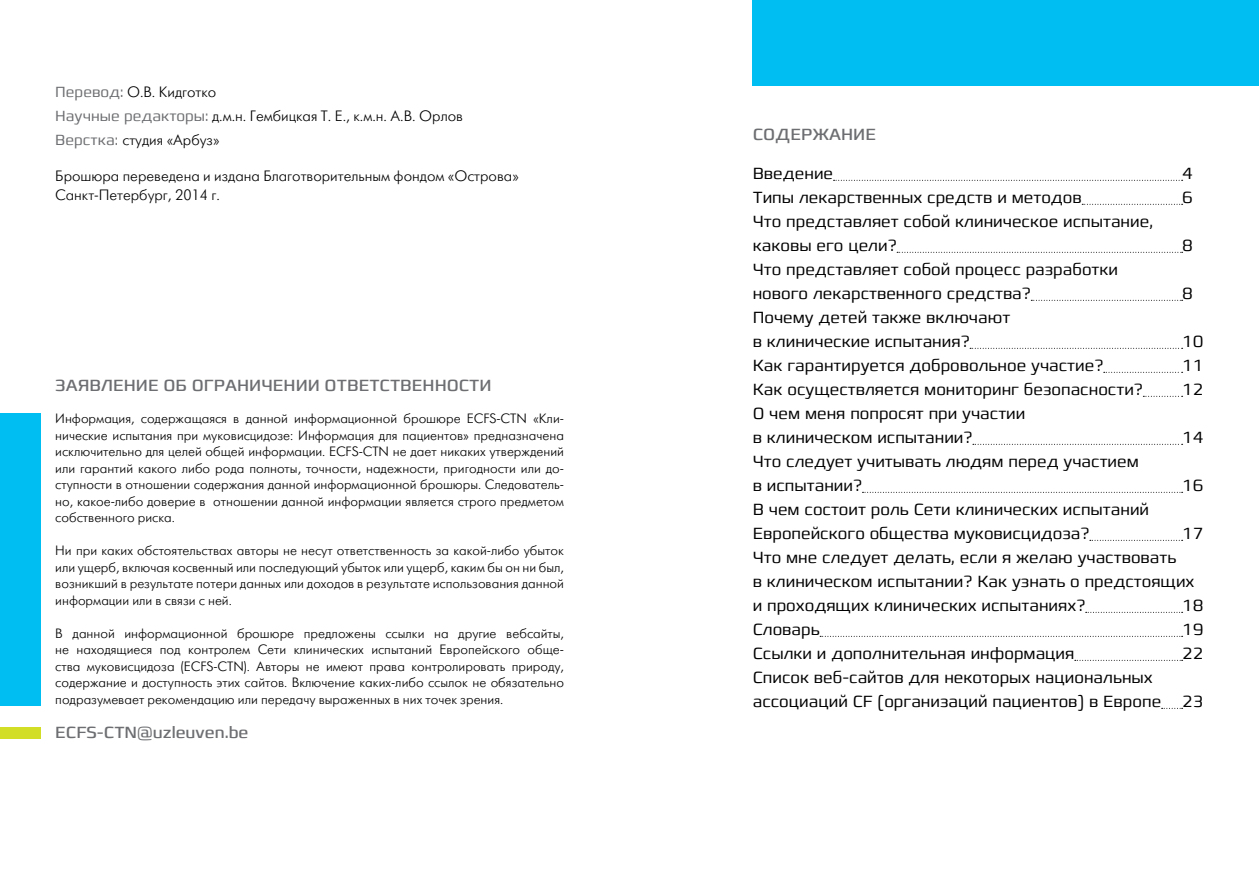
<style>
.page{position:relative;width:1259px;height:893px;background:#fff}
.page>*{position:absolute;margin:0;border:0;box-sizing:border-box;transform-origin:0 0}
.t1{font:300 16.5px/24px "Francker CYR";color:#000}
.t2{font:16.5px "Francker CYR";color:#6d6e71}
.t3{font:15px/24px "Futuris Light C";color:#000}
.t4{font:13.5px/16.5px "Futuris Light C";color:#000;text-align:justify}
.s1{font-family:"Francker CYR";font-weight:300;color:#6d6e71}
</style>
<div class="page">
<svg style="left:833px;top:180px;width:349px;height:1px"></svg>
<svg style="left:1082px;top:204px;width:100px;height:1px"></svg>
<svg style="left:897px;top:252px;width:285px;height:1px"></svg>
<svg style="left:1031px;top:300px;width:151px;height:1px"></svg>
<svg style="left:970px;top:348px;width:212px;height:1px"></svg>
<svg style="left:1103px;top:372px;width:79px;height:1px"></svg>
<svg style="left:1143px;top:396px;width:39px;height:1px"></svg>
<svg style="left:973px;top:444px;width:209px;height:1px"></svg>
<svg style="left:862px;top:492px;width:320px;height:1px"></svg>
<svg style="left:1090px;top:540px;width:92px;height:1px"></svg>
<svg style="left:1085px;top:612px;width:97px;height:1px"></svg>
<svg style="left:820px;top:636px;width:362px;height:1px"></svg>
<svg style="left:1074px;top:660px;width:108px;height:1px"></svg>
<svg style="left:1161px;top:708px;width:21px;height:1px"></svg>
<div style="left:0;top:413px;width:41px;height:292px;background:#00bdf2"></div>
<div style="left:0;top:727px;width:41px;height:11px;background:#d2de26"></div>
<div style="left:753px;top:0;width:506px;height:85px;background:#00bdf2"></div>
<p class="t3" style="left:55px;top:80px;width:409px"><span class="s1">Перевод:</span> О.В. Кидготко<br><span class="s1">Научные редакторы:</span> д.м.н. Гембицкая Т. Е., к.м.н. А.В. Орлов<br><span class="s1">Верстка:</span> студия «Арбуз»</p>
<p class="t3" style="left:55px;top:167px;width:465px;line-height:18.3px">Брошюра переведена и издана Благотворительным фондом «Острова»<br>Санкт-Петербург, 2014 г.</p>
<p class="t2" style="left:55px;top:375px;width:13px">ЗАЯВЛ</p>
<p class="t2" style="left:113px;top:375px;width:114px">ЕНИЕ ОБ ОГРАНИЧ</p>
<p class="t2" style="left:273px;top:375px;width:23px">ЕНИИ</p>
<p class="t2" style="left:325px;top:375px;width:12px">ОТВ</p>
<p class="t2" style="left:359px;top:375px;width:22px">ЕТСТВ</p>
<p class="t2" style="left:412px;top:375px;width:23px">ЕННОСТИ</p>
<p class="t4" style="left:55px;top:411px;width:510px">Информация, содержащаяся в данной информационной брошюре ECFS-CTN «Кли&shy;нические испытания при муковисцидозе: Информация для пациентов» предназначена исключительно для целей общей информации. ECFS-CTN не дает никаких утверждений или гарантий какого либо рода полноты, точности, надежности, пригодности или до&shy;ступности в отношении содержания данной информационной брошюры. Следователь&shy;но, какое-либо доверие в отношении данной информации является строго предметом собственного риска.</p>
<p class="t4" style="left:55px;top:543px;width:510px">Ни при каких обстоятельствах авторы не несут ответственность за какой-либо убыток или ущерб, включая косвенный или последующий убыток или ущерб, каким бы он ни был, возникший в результате потери данных или доходов в результате использования данной информации или в связи с ней.</p>
<p class="t4" style="left:55px;top:625px;width:510px">В данной информационной брошюре предложены ссылки на другие вебсайты, не находящиеся под контролем Сети клинических испытаний Европейского обще&shy;ства муковисцидоза (ECFS-CTN). Авторы не имеют права контролировать природу, содержание и доступность этих сайтов. Включение каких-либо ссылок не обязательно подразумевает рекомендацию или передачу выраженных в них точек зрения.</p>
<p class="t2" style="left:55px;top:722px;width:11px">ECFS</p>
<p class="t2" style="left:97px;top:722px;width:19px">-CTN</p>
<p class="t2" style="left:137px;top:722px;width:113px">@uzleuven.be</p>
<p class="t2" style="left:753px;top:125px;width:123px">содержание</p>
<p class="t1" style="left:753px;top:161px;width:82px">Введение</p>
<p class="t1" style="left:1182px;top:161px;width:12px">4</p>
<p class="t1" style="left:753px;top:185px;width:330px">Типы лекарственных средств и методов</p>
<p class="t1" style="left:1182px;top:185px;width:12px">6</p>
<p class="t1" style="left:753px;top:209px;width:402px">Что представляет собой клиническое испытание, каковы его цели?</p>
<p class="t1" style="left:1182px;top:233px;width:12px">8</p>
<p class="t1" style="left:753px;top:257px;width:367px">Что представляет собой процесс разработки нового лекарственного средства?</p>
<p class="t1" style="left:753px;top:305px;width:259px">Почему детей также включают в клинические испытания?</p>
<p class="t1" style="left:1182px;top:281px;width:12px">8</p>
<p class="t1" style="left:1182px;top:329px;width:23px">10</p>
<p class="t1" style="left:753px;top:353px;width:352px">Как гарантируется добровольное участие?</p>
<p class="t1" style="left:1182px;top:353px;width:23px">11</p>
<p class="t1" style="left:753px;top:378px;width:392px">Как осуществляется мониторинг безопасности?</p>
<p class="t1" style="left:1182px;top:378px;width:23px">12</p>
<p class="t1" style="left:753px;top:402px;width:274px">О чем меня попросят при участии в клиническом испытании?</p>
<p class="t1" style="left:1182px;top:426px;width:23px">14</p>
<p class="t1" style="left:753px;top:450px;width:387px">Что следует учитывать людям перед участием в испытании?</p>
<p class="t1" style="left:1182px;top:474px;width:23px">16</p>
<p class="t1" style="left:753px;top:498px;width:398px">В чем состоит роль Сети клинических испытаний<br>Европейского общества муковисцидоза?</p>
<p class="t1" style="left:1182px;top:522px;width:23px">17</p>
<p class="t1" style="left:753px;top:546px;width:443px">Что мне следует делать, если я желаю участвовать<br>в клиническом испытании? Как узнать о предстоящих и проходящих клинических испытаниях?</p>
<p class="t1" style="left:1182px;top:594px;width:23px">18</p>
<p class="t1" style="left:753px;top:618px;width:68px">Словарь</p>
<p class="t1" style="left:1182px;top:618px;width:23px">19</p>
<p class="t1" style="left:753px;top:642px;width:323px">Ссылки и дополнительная информация</p>
<p class="t1" style="left:1182px;top:642px;width:23px">22</p>
<p class="t1" style="left:753px;top:666px;width:410px">Список веб-сайтов для некоторых национальных ассоциаций CF (организаций пациентов) в Европе</p>
<p class="t1" style="left:1182px;top:690px;width:23px">23</p>
</div>
